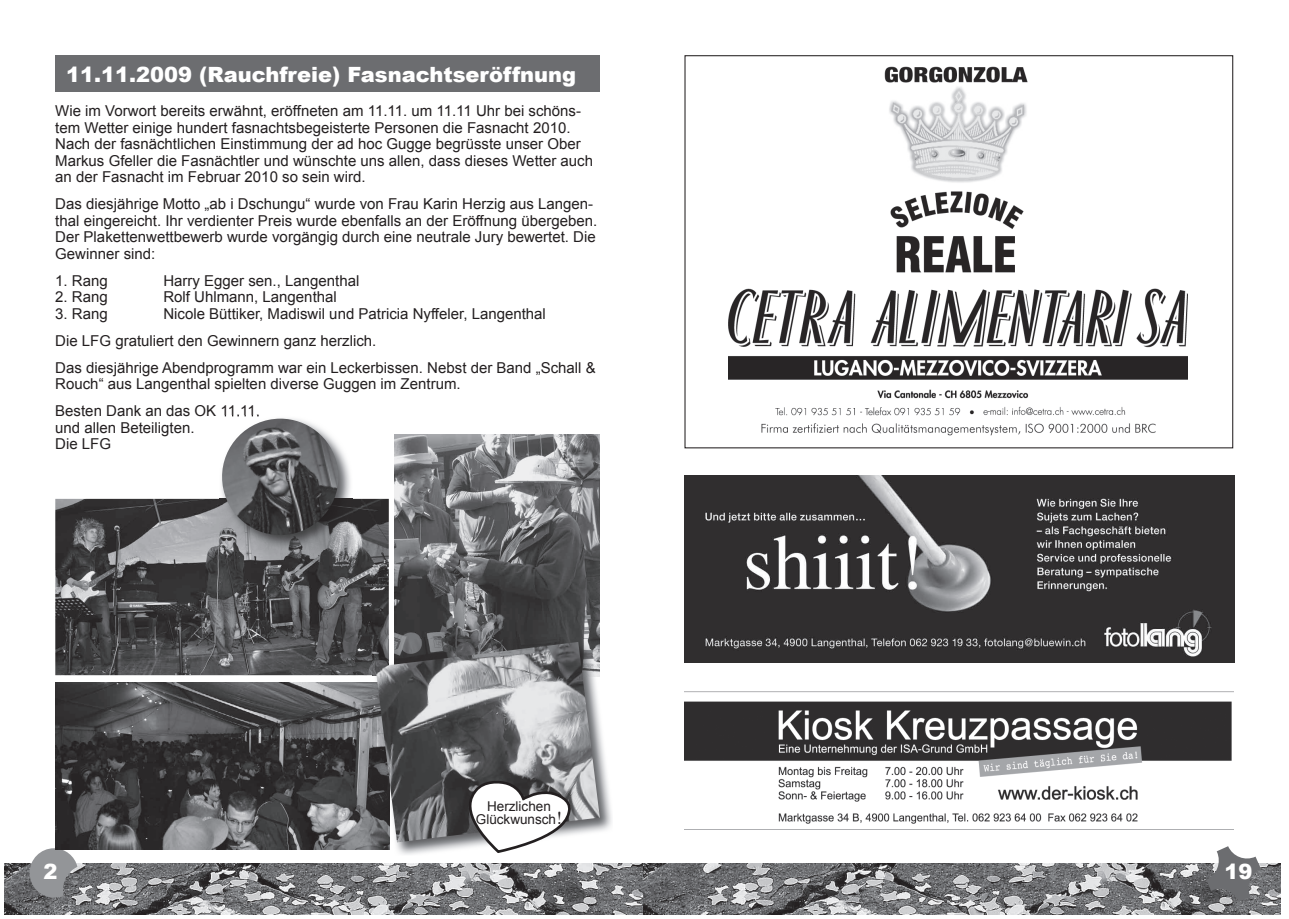
<style>
.page{position:relative;width:1289px;height:919px;background:#fff}
.page>*{position:absolute;margin:0;border:0;box-sizing:border-box;transform-origin:0 0}
.t1{font:900 21px "Arial";color:#fff}
.t2{font:15px/16.5px "Arial";color:#231f20}
.t3{font:13.5px/13.5px "Arial";color:#231f20;text-align:center}
.s1{font-family:"Times";font-size:18px}
</style>
<div class="page">
<img style="left:4px;top:863px;width:1276px;height:51px">
<svg style="left:30px;top:848px;width:47px;height:49px;background:#949598"></svg>
<svg style="left:1206px;top:846px;width:54px;height:55px"></svg>
<img style="left:728px;top:66px;width:459px;height:370px">
<img style="left:684px;top:475px;width:550px;height:187px">
<img style="left:684px;top:691px;width:549px;height:139px">
<div style="left:55px;top:55px;width:545px;height:37px;background:#6c6d70"></div>
<img style="left:394px;top:435px;width:206px;height:204px">
<img style="left:55px;top:499px;width:334px;height:176px">
<img style="left:219px;top:456px;width:133px;height:93px">
<img style="left:224px;top:416px;width:35px;height:1px">
<img style="left:217px;top:418px;width:127px;height:122px">
<img style="left:55px;top:682px;width:318px;height:167px">
<img style="left:373px;top:639px;width:239px;height:216px">
<img style="left:373px;top:639px;width:16px;height:36px">
<img style="left:375px;top:642px;width:225px;height:200px">
<svg style="left:466px;top:776px;width:107px;height:78px"></svg>
<h1 class="t1" style="left:66px;top:59px;width:511px">11.11.2009 (Rauchfreie) Fasnachtseröffnung</h1>
<p class="t2" style="left:55px;top:103px;width:539px">Wie im Vorwort bereits erwähnt, eröffneten am 11.11. um 11.11 Uhr bei schöns&shy;tem Wetter einige hundert fasnachtsbegeisterte Personen die Fasnacht 2010.<br>Nach der fasnächtlichen Einstimmung der ad hoc Gugge begrüsste unser Ober Markus Gfeller die Fasnächtler und wünschte uns allen, dass dieses Wetter auch an der Fasnacht im Februar 2010 so sein wird.</p>
<p class="t2" style="left:55px;top:196px;width:543px">Das diesjährige Motto „ab i Dschungu“ wurde von Frau Karin Herzig aus Langen&shy;thal eingereicht. Ihr verdienter Preis wurde ebenfalls an der Eröffnung übergeben.<br>Der Plakettenwettbewerb wurde vorgängig durch eine neutrale Jury bewertet. Die Gewinner sind:</p>
<p class="t2" style="left:55px;top:272px;width:54px">1. Rang</p>
<p class="t2" style="left:163px;top:272px;width:197px">Harry Egger sen., Langenthal</p>
<p class="t2" style="left:55px;top:289px;width:54px">2. Rang</p>
<p class="t2" style="left:163px;top:289px;width:175px">Rolf Uhlmann, Langenthal</p>
<p class="t2" style="left:55px;top:305px;width:54px">3. Rang</p>
<p class="t2" style="left:55px;top:300px;width:542px;line-height:27px;text-indent:108px">Nicole Büttiker, Madiswil und Patricia Nyffeler, Langenthal<br>Die LFG gratuliert den Gewinnern ganz herzlich.<br>Das diesjährige Abendprogramm war ein Leckerbissen. Nebst der Band „Schall &amp;</p>
<p class="t2" style="left:55px;top:371px;width:407px;line-height:27px">Rouch“ aus Langenthal spielten diverse Guggen im Zentrum.<br>Besten Dank an das OK 11.11.</p>
<p class="t2" style="left:55px;top:419px;width:141px">und allen Beteiligten.<br>Die LFG</p>
<p class="t3" style="left:476px;top:799px;width:88px">Herzlichen<br>Glückwunsch<span class="s1">!</span></p>
<h1 class="t1" style="left:43px;top:856px;width:16px">2</h1>
<h1 class="t1" style="left:1224px;top:855px;width:30px">19</h1>
</div>
